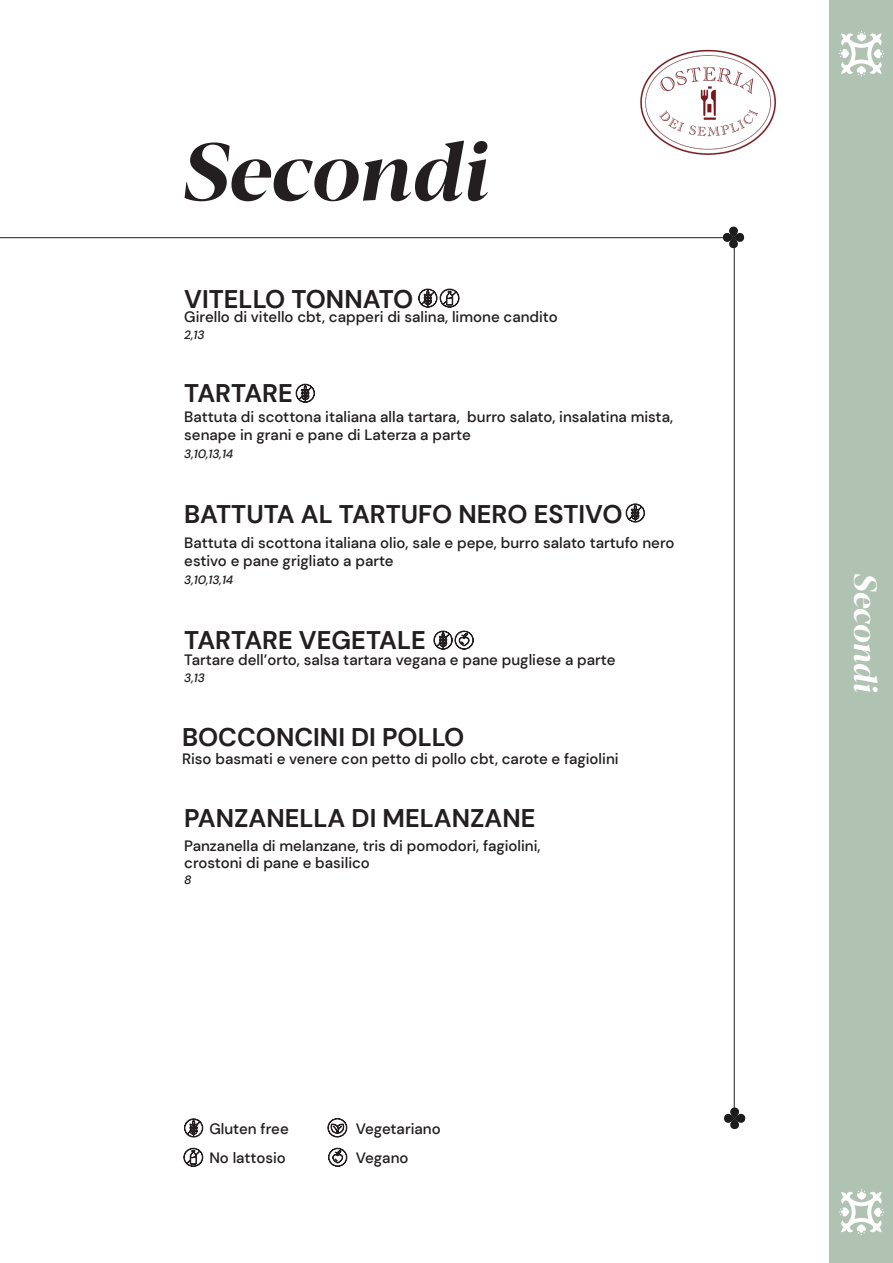
<style>
.page{position:relative;width:893px;height:1263px;background:#fff}
.page>*{position:absolute;margin:0;border:0;box-sizing:border-box;transform-origin:0 0}
.t1{font:italic 700 81px "Blacker Pro Display";color:#231f20}
.t2{font:italic 700 31.5px "Blacker Pro Display";color:#fff}
.t3{font:700 25.5px "DM Sans";color:#231f20}
.t4{font:500 15px/18px "DM Sans";color:#231f20}
.t5{font:italic 500 12px "DM Sans";color:#231f20}
</style>
<div class="page">
<div style="left:829px;top:0;width:64px;height:1263px;background:#b0c2b2"></div>
<svg style="left:838px;top:31px;width:46px;height:46px"></svg>
<svg style="left:838px;top:1189px;width:46px;height:46px"></svg>
<img style="left:640px;top:49px;width:136px;height:106px">
<hr style="left:734px;top:238px;width:1px;height:880px;background:#231f20">
<hr style="left:0;top:237px;width:734px;height:1px;background:#231f20">
<svg style="left:296px;top:384px;width:19px;height:19px"></svg>
<svg style="left:626px;top:504px;width:19px;height:18px"></svg>
<svg style="left:418px;top:289px;width:41px;height:19px"></svg>
<svg style="left:183px;top:1148px;width:20px;height:19px"></svg>
<svg style="left:434px;top:631px;width:40px;height:19px"></svg>
<svg style="left:328px;top:1148px;width:19px;height:19px"></svg>
<svg style="left:184px;top:1118px;width:19px;height:19px"></svg>
<svg style="left:328px;top:1118px;width:19px;height:19px"></svg>
<div style="left:729px;top:237px;width:9px;height:11px;background:#1c1c1c;border-radius:4px"></div>
<div style="left:733px;top:233px;width:11px;height:9px;background:#1c1c1c;border-radius:4px"></div>
<div style="left:729px;top:227px;width:9px;height:10px;background:#1c1c1c;border-radius:4px"></div>
<div style="left:723px;top:233px;width:10px;height:9px;background:#1c1c1c;border-radius:4px"></div>
<div style="left:730px;top:1118px;width:9px;height:11px;background:#1c1c1c;border-radius:4px"></div>
<div style="left:735px;top:1113px;width:10px;height:10px;background:#1c1c1c;border-radius:4px"></div>
<div style="left:730px;top:1107px;width:9px;height:11px;background:#1c1c1c;border-radius:4px"></div>
<svg style="left:724px;top:1113px;width:11px;height:10px"></svg>
<p class="t1" style="left:184px;top:115px;width:306px">Secondi</p>
<p class="t3" style="left:184px;top:283px;width:231px">VITELLO TONNATO</p>
<p class="t4" style="left:184px;top:308px;width:375px">Girello di vitello cbt, capperi di salina, limone candito</p>
<p class="t5" style="left:184px;top:327px;width:22px">2,13</p>
<p class="t3" style="left:184px;top:378px;width:110px">TARTARE</p>
<p class="t4" style="left:184px;top:408px;width:490px">Battuta di scottona italiana alla tartara, burro salato, insalatina mista, senape in grani e pane di Laterza a parte</p>
<p class="t5" style="left:184px;top:446px;width:51px">3,10,13,14</p>
<p class="t3" style="left:184px;top:498px;width:440px">BATTUTA AL TARTUFO NERO ESTIVO</p>
<p class="t4" style="left:184px;top:533px;width:492px">Battuta di scottona italiana olio, sale e pepe, burro salato tartufo nero estivo e pane grigliato a parte</p>
<p class="t5" style="left:184px;top:572px;width:51px">3,10,13,14</p>
<p class="t2" style="left:887px;top:574px;width:120px;rotate:90deg">Secondi</p>
<p class="t3" style="left:184px;top:624px;width:243px">TARTARE VEGETALE</p>
<p class="t4" style="left:184px;top:651px;width:433px">Tartare dell’orto, salsa tartara vegana e pane pugliese a parte</p>
<p class="t5" style="left:184px;top:670px;width:22px">3,13</p>
<p class="t3" style="left:182px;top:721px;width:284px">BOCCONCINI DI POLLO</p>
<p class="t4" style="left:182px;top:750px;width:438px">Riso basmati e venere con petto di pollo cbt, carote e fagiolini</p>
<p class="t3" style="left:184px;top:802px;width:353px">PANZANELLA DI MELANZANE</p>
<p class="t4" style="left:184px;top:837px;width:358px">Panzanella di melanzane, tris di pomodori, fagiolini,</p>
<p class="t4" style="left:184px;top:853px;width:187px">crostoni di pane e basilico</p>
<p class="t5" style="left:184px;top:873px;width:9px">8</p>
<p class="t4" style="left:209px;top:1119px;width:81px">Gluten free</p>
<p class="t4" style="left:356px;top:1119px;width:86px">Vegetariano</p>
<p class="t4" style="left:209px;top:1148px;width:78px">No lattosio</p>
<p class="t4" style="left:356px;top:1148px;width:54px">Vegano</p>
</div>
